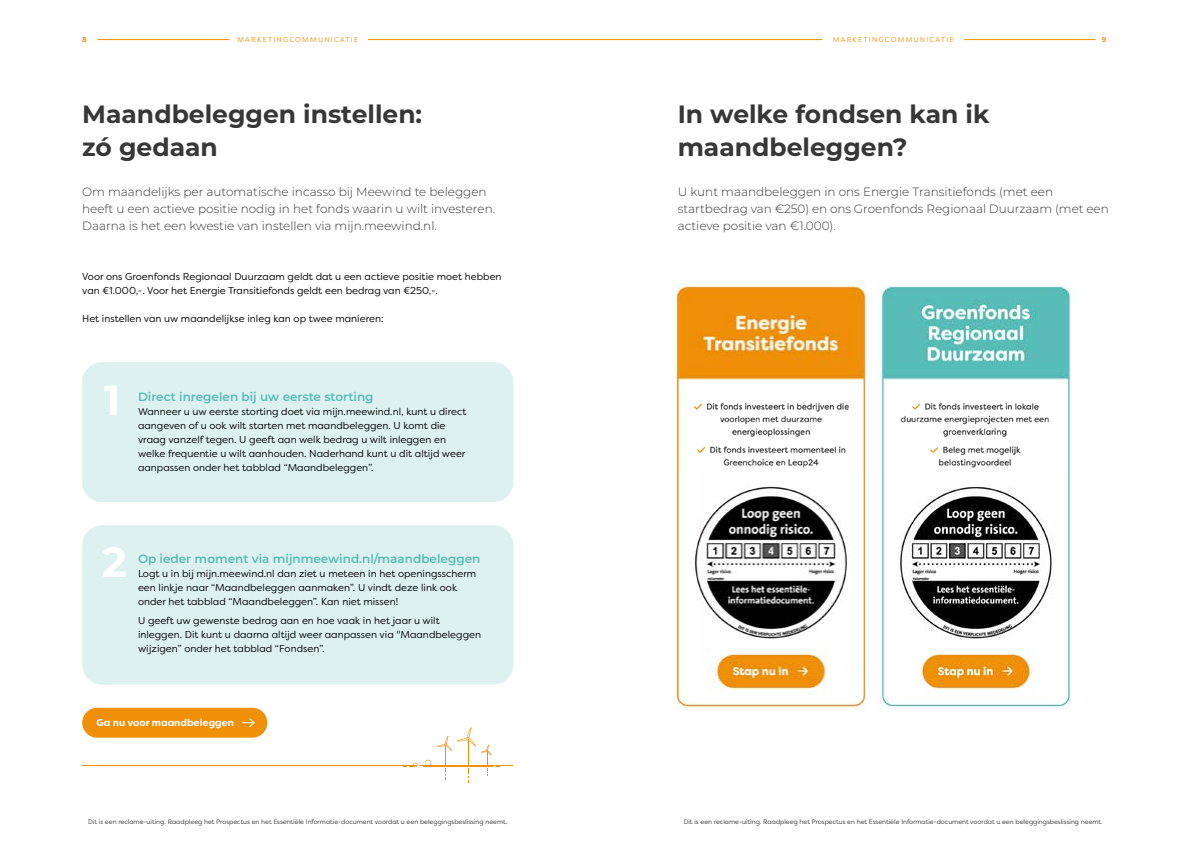
<style>
.page{position:relative;width:1191px;height:842px;background:#fff}
.page>*{position:absolute;margin:0;border:0;box-sizing:border-box;transform-origin:0 0}
.t1{font:700 42px "Montserrat";color:#fff}
.t2{font:700 25px/33px "Montserrat";color:#373737}
.t3{font:300 12px/17px "Montserrat";color:#373737}
.t4{font:600 12px "Montserrat";color:#57bcb7}
.t5{font:10px/14px "Filson Soft";color:#000}
.t6{font:700 10px "Filson Soft";color:#fff}
.t7{font:7px "Filson Soft";letter-spacing:.17em;color:#ef9008}
.t8{font:700 7px "Filson Soft";color:#ef9008}
.t9{font:6.5px "Filson Soft";color:#373737}
</style>
<div class="page">
<hr style="left:368px;top:39px;width:454px;height:1px;background:#ef9008">
<hr style="left:964px;top:39px;width:131px;height:1px;background:#ef9008">
<hr style="left:98px;top:39px;width:132px;height:1px;background:#ef9008">
<div style="left:82px;top:362px;width:431px;height:140px;background:#ddf1f1;border-radius:20px"></div>
<div style="left:82px;top:525px;width:431px;height:160px;background:#ddf1f1;border-radius:20px"></div>
<div style="left:82px;top:708px;width:185px;height:30px;background:#ef9008;border-radius:15px"></div>
<svg style="left:242px;top:718px;width:13px;height:9px"></svg>
<svg style="left:425px;top:760px;width:6px;height:5px"></svg>
<hr style="left:420px;top:765px;width:93px;height:1px;background:#f0900b">
<hr style="left:82px;top:765px;width:335px;height:1px;background:#f0900b">
<hr style="left:423px;top:767px;width:70px;height:1px;background:#f0900b">
<svg style="left:403px;top:763px;width:14px;height:5px"></svg>
<svg style="left:437px;top:727px;width:62px;height:56px"></svg>
<img style="left:673px;top:284px;width:194px;height:188px">
<div style="left:684px;top:387px;width:171px;height:150px;background:#fff"></div>
<img style="left:694px;top:392px;width:165px;height:80px">
<img style="left:673px;top:472px;width:194px;height:237px">
<img style="left:880px;top:286px;width:191px;height:186px">
<div style="left:889px;top:387px;width:170px;height:150px;background:#fff"></div>
<img style="left:887px;top:392px;width:175px;height:80px">
<img style="left:880px;top:472px;width:191px;height:237px">
<p class="t8" style="left:82px;top:35px;width:6px">8</p>
<p class="t7" style="left:237px;top:35px;width:122px">MARKETINGCOMMUNICATIE</p>
<p class="t7" style="left:833px;top:35px;width:122px">MARKETINGCOMMUNICATIE</p>
<p class="t8" style="left:1101px;top:35px;width:6px">9</p>
<h2 class="t2" style="left:82px;top:97px;width:341px">Maandbeleggen instellen: zó gedaan</h2>
<p class="t3" style="left:82px;top:183px;width:414px">Om maandelijks per automatische incasso bij Meewind te beleggen heeft u een actieve positie nodig in het fonds waarin u wilt investeren.<br>Daarna is het een kwestie van instellen via mijn.meewind.nl.</p>
<p class="t5" style="left:82px;top:269px;width:421px">Voor ons Groenfonds Regionaal Duurzaam geldt dat u een actieve positie moet hebben van €1.000,-. Voor het Energie Transitiefonds geldt een bedrag van €250,-.</p>
<p class="t5" style="left:82px;top:311px;width:303px">Het instellen van uw maandelijkse inleg kan op twee manieren:</p>
<h1 class="t1" style="left:104px;top:370px;width:18px">1</h1>
<p class="t4" style="left:138px;top:388px;width:237px">Direct inregelen bij uw eerste storting</p>
<p class="t5" style="left:138px;top:404px;width:330px">Wanneer u uw eerste storting doet via mijn.meewind.nl, kunt u direct aangeven of u ook wilt starten met maandbeleggen. U komt die vraag vanzelf tegen. U geeft aan welk bedrag u wilt inleggen en welke frequentie u wilt aanhouden. Naderhand kunt u dit altijd weer aanpassen onder het tabblad “Maandbeleggen”.</p>
<h1 class="t1" style="left:102px;top:531px;width:26px">2</h1>
<p class="t4" style="left:138px;top:550px;width:344px">Op ieder moment via mijnmeewind.nl/maandbeleggen</p>
<p class="t5" style="left:138px;top:566px;width:340px">Logt u in bij mijn.meewind.nl dan ziet u meteen in het openingsscherm een linkje naar “Maandbeleggen aanmaken”. U vindt deze link ook onder het tabblad “Maandbeleggen”. Kan niet missen!</p>
<p class="t5" style="left:138px;top:614px;width:344px">U geeft uw gewenste bedrag aan en hoe vaak in het jaar u wilt inleggen. Dit kunt u daarna altijd weer aanpassen via "Maandbeleggen wijzigen” onder het tabblad “Fondsen”.</p>
<p class="t6" style="left:97px;top:716px;width:139px">Ga nu voor maandbeleggen</p>
<h2 class="t2" style="left:677px;top:97px;width:313px">In welke fondsen kan ik maandbeleggen?</h2>
<p class="t3" style="left:677px;top:183px;width:432px">U kunt maandbeleggen in ons Energie Transitiefonds (met een startbedrag van €250) en ons Groenfonds Regionaal Duurzaam (met een actieve positie van €1.000).</p>
<p class="t9" style="left:88px;top:818px;width:421px">Dit is een reclame-uiting. Raadpleeg het Prospectus en het Essentiële Informatie-document voordat u een beleggingsbeslissing neemt.</p>
<p class="t9" style="left:683px;top:817px;width:421px">Dit is een reclame-uiting. Raadpleeg het Prospectus en het Essentiële Informatie-document voordat u een beleggingsbeslissing neemt.</p>
</div>
